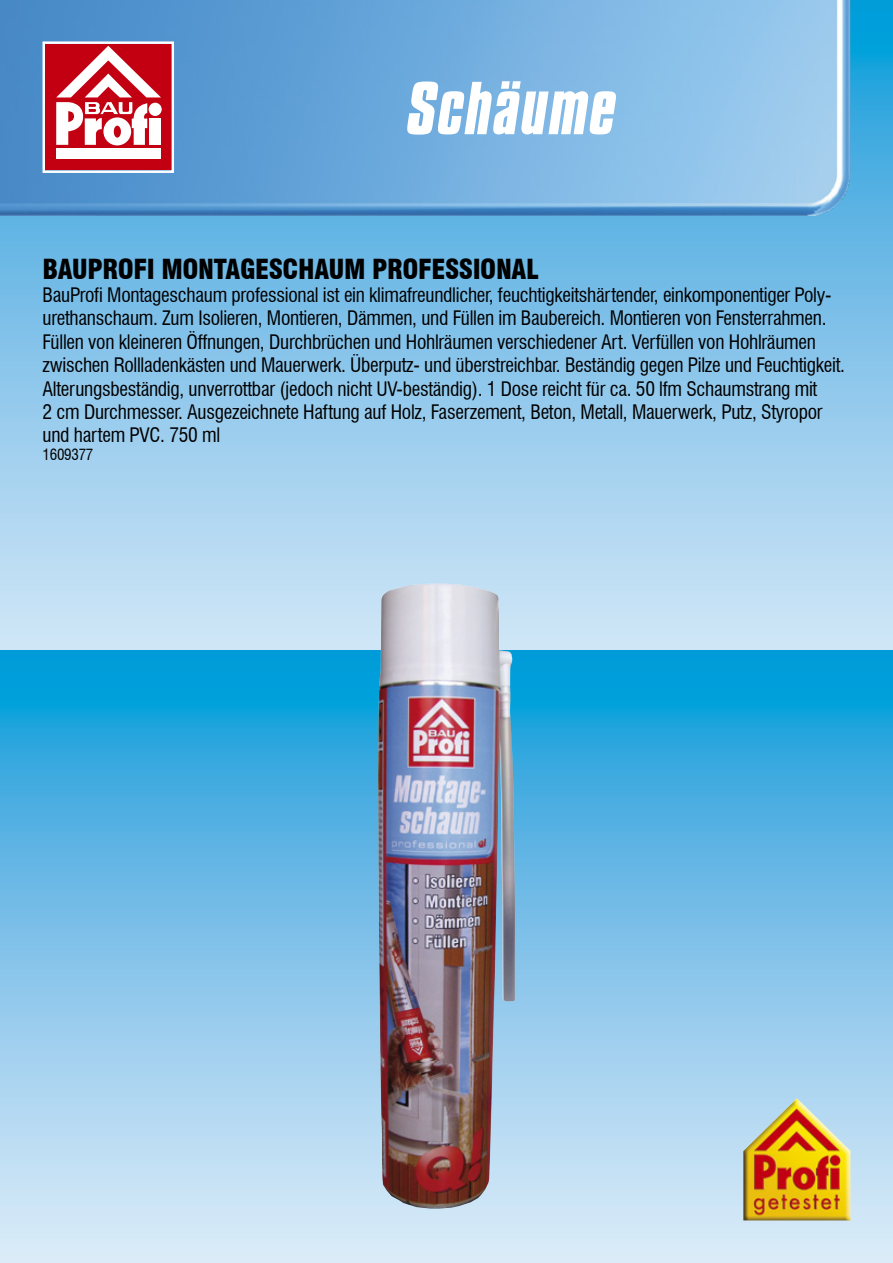
<style>
.page{position:relative;width:893px;height:1263px;background:#fff}
.page>*{position:absolute;margin:0;border:0;box-sizing:border-box;transform-origin:0 0}
.t1{font:italic 700 64.5px "Compacta BT";letter-spacing:.025em;color:#fff}
.t2{font:900 condensed 27px "Swiss 721 BT";letter-spacing:-.015em;color:#000}
.t3{font:condensed 19.5px/23.4px "Swiss 721 BT";letter-spacing:-.015em;color:#000}
.t4{font:condensed 15px "Swiss 721 BT";letter-spacing:-.015em;color:#000}
</style>
<div class="page">
<div style="left:0;top:0;width:893px;height:719px;background:linear-gradient(to bottom,#109bda,#f1eefa)"></div>
<svg style="left:0;top:651px;width:893px;height:612px;background:#7ac3e9"></svg>
<img style="left:743px;top:1098px;width:107px;height:122px">
<img style="left:0;top:0;width:850px;height:215px">
<svg style="left:41px;top:40px;width:134px;height:134px"></svg>
<img style="left:378px;top:583px;width:137px;height:625px">
<h1 class="t1" style="left:408px;top:69px;width:210px">Schäume</h1>
<h2 class="t2" style="left:43px;top:252px;width:498px">BAUPROFI MONTAGESCHAUM PROFESSIONAL</h2>
<p class="t3" style="left:43px;top:283px;width:804px">BauProfi Montageschaum professional ist ein klimafreundlicher, feuchtigkeitshärtender, einkomponentiger Poly&shy;urethanschaum. Zum Isolieren, Montieren, Dämmen, und Füllen im Baubereich. Montieren von Fensterrahmen.<br>Füllen von kleineren Öffnungen, Durchbrüchen und Hohlräumen verschiedener Art. Verfüllen von Hohlräumen zwischen Rollladenkästen und Mauerwerk. Überputz- und überstreichbar. Beständig gegen Pilze und Feuchtigkeit.<br>Alterungsbeständig, unverrottbar (jedoch nicht UV-beständig). 1 Dose reicht für ca. 50 lfm Schaumstrang mit<br>2 cm Durchmesser. Ausgezeichnete Haftung auf Holz, Faserzement, Beton, Metall, Mauerwerk, Putz, Styropor und hartem PVC. 750 ml</p>
<p class="t4" style="left:43px;top:446px;width:52px">1609377</p>
</div>
